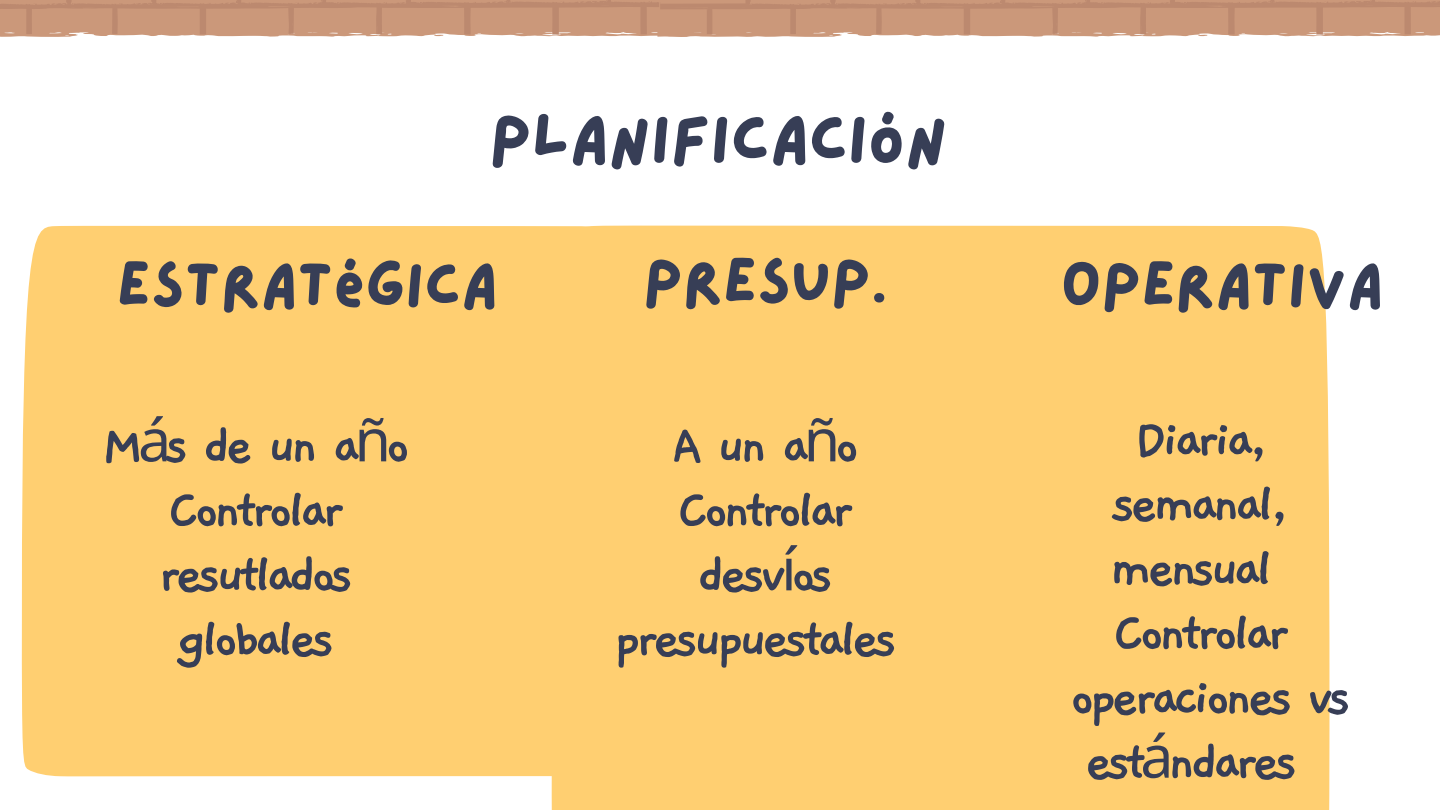
<style>
.page{position:relative;width:1440px;height:810px;background:#fff}
.page>*{position:absolute;margin:0;border:0;box-sizing:border-box;transform-origin:0 0}
.t1{font:67px "Lazydog";color:#373e56}
.t2{font:62.9px "Lazydog";color:#373e56}
.t3{font:700 59px/64.5px "Gaegu";letter-spacing:-.095em;color:#373e56;text-align:center}
.s1{font-family:"Noto Sans";font-weight:400}
</style>
<div class="page">
<div style="left:22px;top:226px;width:530px;height:550px;background:#ffcf71"></div>
<svg style="left:0;top:0;width:1440px;height:37px;background:#ca997d"></svg>
<div style="left:552px;top:226px;width:777px;height:584px;background:#ffcf71"></div>
<p class="t1" style="left:489px;top:106px;width:460px">PLANIFICACIÓN</p>
<p class="t2" style="left:117px;top:254px;width:382px">ESTRATÉGICA</p>
<p class="t2" style="left:643px;top:251px;width:246px">PRESUP.</p>
<p class="t2" style="left:1061px;top:254px;width:324px">OPERATIVA</p>
<p class="t3" style="left:102px;top:414px;width:310px">M<span class="s1">á</span>s de un a<span class="s1">ñ</span>o<br>Controlar resutlados globales</p>
<p class="t3" style="left:614px;top:414px;width:285px">A un a<span class="s1">ñ</span>o<br>Controlar desv<span class="s1">í</span>os presupuestales</p>
<p class="t3" style="left:1133px;top:408px;width:137px">Diaria,</p>
<p class="t3" style="left:1112px;top:472px;width:179px">semanal,</p>
<p class="t3" style="left:1110px;top:537px;width:165px">mensual</p>
<p class="t3" style="left:1113px;top:601px;width:178px">Controlar</p>
<p class="t3" style="left:1070px;top:666px;width:283px">operaciones vs</p>
<p class="t3" style="left:1085px;top:730px;width:215px">est<span class="s1">á</span>ndares</p>
</div>
